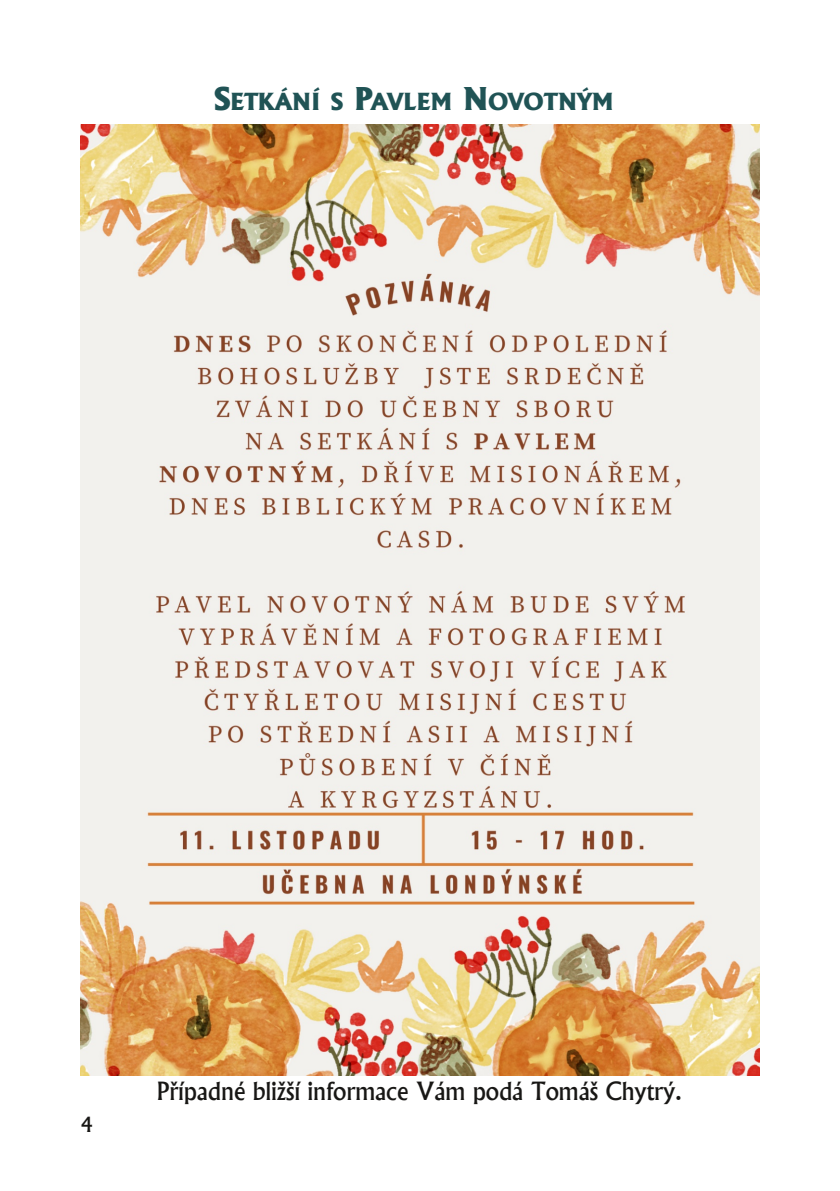
<style>
.page{position:relative;width:840px;height:1191px;background:#fff}
.page>*{position:absolute;margin:0;border:0;box-sizing:border-box;transform-origin:0 0}
.t1{font:500 24px "Albertus";letter-spacing:-.005em;color:#181715}
.t2{font:expanded 22.4px "A028";color:#205355}
.t3{font:500 20px "Albertus";color:#181715}
.s1{font-size:30px}
</style>
<div class="page">
<img style="left:80px;top:125px;width:679px;height:951px">
<p class="t2" style="left:214px;top:87px;width:400px"><span class="s1">S</span>ETKÁNÍ S <span class="s1">P</span>AVLEM <span class="s1">N</span>OVOTNÝM</p>
<p class="t3" style="left:80px;top:1112px;width:14px">4</p>
<p class="t1" style="left:157px;top:1076px;width:526px">Případné bližší informace Vám podá Tomáš Chytrý.</p>
</div>
